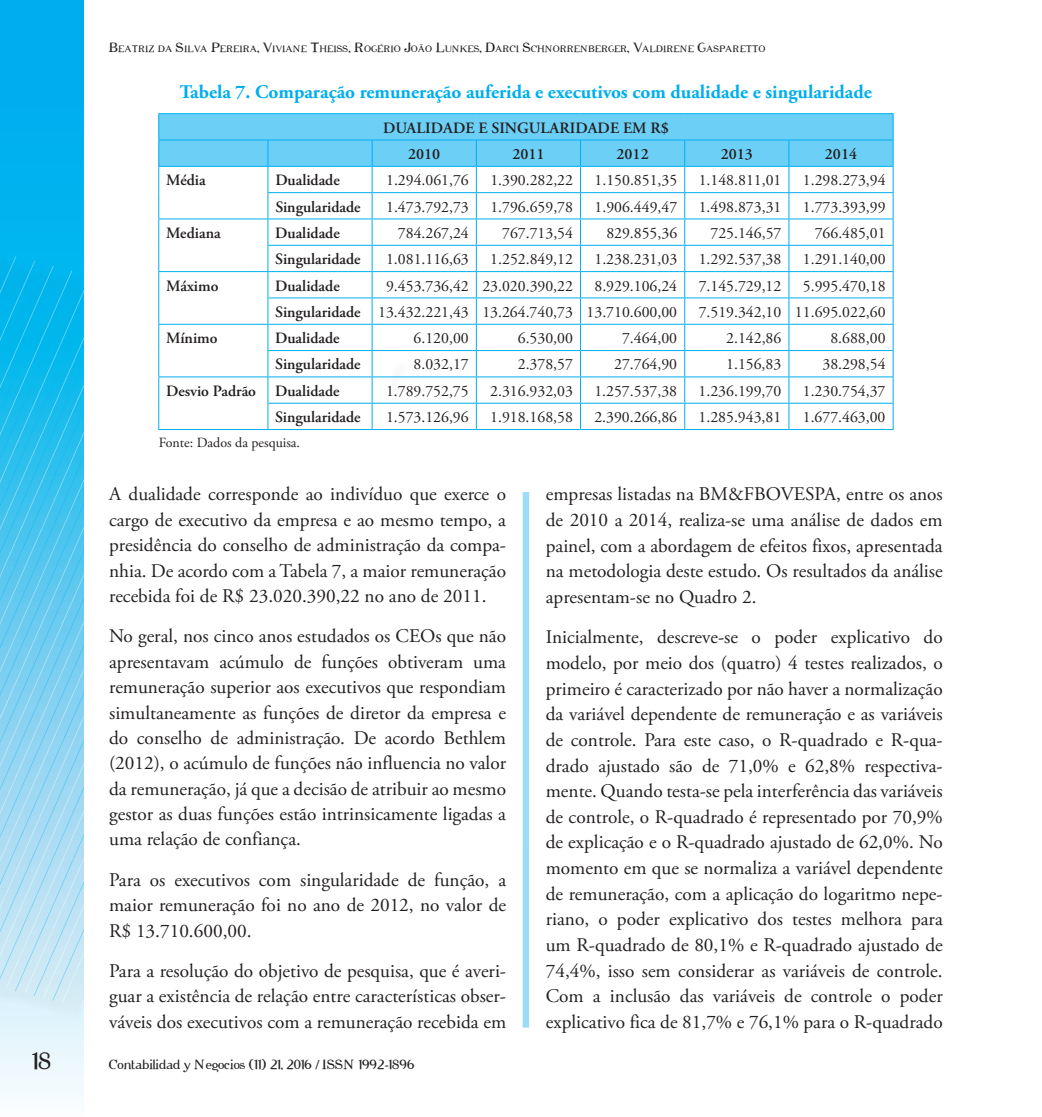
<style>
.page{position:relative;width:1042px;height:1117px;background:#fff}
.page>*{position:absolute;margin:0;border:0;box-sizing:border-box;transform-origin:0 0}
.t1{font:21.88px "Cipher";color:#231f20}
.t2{font:19.25px/25.6px "Adobe Garamond Pro";color:#231f20;text-align:justify}
.t3{font:700 19.25px "Adobe Garamond Pro";color:#00aeef}
.t4{font:15.75px "Adobe Garamond Pro";color:#231f20}
.t5{font:600 15.75px/26.2px "Adobe Garamond Pro";color:#231f20}
.t6{font:14px "Adobe Garamond Pro";color:#231f20}
.t7{font:12.25px "Cipher";color:#231f20}
.t8{font:8.58px "Cipher";color:#231f20}
.s1{font-size:12.25px}
.s2{font-weight:600}
</style>
<div class="page">
<svg style="left:0;top:0;width:84px;height:1096px;background:#39c2f1"></svg>
<svg style="left:0;top:254px;width:63px;height:19px"></svg>
<svg style="left:0;top:326px;width:84px;height:660px;background:#6ccdf0"></svg>
<svg style="left:15px;top:331px;width:69px;height:659px;background:#6fcef0"></svg>
<svg style="left:34px;top:335px;width:50px;height:660px;background:#71cef0"></svg>
<svg style="left:52px;top:340px;width:32px;height:660px;background:#74cff0"></svg>
<div style="left:523px;top:84px;width:6px;height:943px;background:#9cdcf8"></div>
<div style="left:506px;top:84px;width:40px;height:407px;background:#fff"></div>
<hr style="left:158px;top:113px;width:110px;height:1px;background:#00aeef">
<hr style="left:268px;top:113px;width:104px;height:1px;background:#00aeef">
<hr style="left:372px;top:113px;width:104px;height:1px;background:#00aeef">
<hr style="left:476px;top:113px;width:104px;height:1px;background:#00aeef">
<hr style="left:580px;top:113px;width:105px;height:1px;background:#00aeef">
<hr style="left:685px;top:113px;width:104px;height:1px;background:#00aeef">
<hr style="left:789px;top:113px;width:104px;height:1px;background:#00aeef">
<hr style="left:158px;top:429px;width:110px;height:1px;background:#00aeef">
<hr style="left:268px;top:429px;width:104px;height:1px;background:#00aeef">
<hr style="left:372px;top:429px;width:104px;height:1px;background:#00aeef">
<hr style="left:476px;top:429px;width:104px;height:1px;background:#00aeef">
<hr style="left:580px;top:429px;width:105px;height:1px;background:#00aeef">
<hr style="left:685px;top:429px;width:104px;height:1px;background:#00aeef">
<hr style="left:789px;top:429px;width:104px;height:1px;background:#00aeef">
<svg style="left:158px;top:114px;width:735px;height:315px"></svg>
<p class="t8" style="left:109px;top:43px;width:658px"><span class="s1">B</span>EATRIZ DA <span class="s1">S</span>ILVA <span class="s1">P</span>EREIRA<span class="s1">, V</span>IVIANE <span class="s1">T</span>HEISS<span class="s1">, R</span>OGÉRIO <span class="s1">J</span>OÃO <span class="s1">L</span>UNKES<span class="s1">, D</span>ARCI <span class="s1">S</span>CHNORRENBERGER<span class="s1">, V</span>ALDIRENE <span class="s1">G</span>ASPARETTO</p>
<p class="t3" style="left:180px;top:81px;width:693px">Tabela 7. Comparação remuneração auferida e executivos com dualidade e singularidade</p>
<p class="t5" style="left:408px;top:115px;width:262px;text-indent:-25px">DUALIDADE E SINGULARIDADE EM R$<br>2010</p>
<p class="t5" style="left:512px;top:141px;width:34px">2011</p>
<p class="t5" style="left:616px;top:141px;width:34px">2012</p>
<p class="t5" style="left:721px;top:141px;width:34px">2013</p>
<p class="t5" style="left:825px;top:141px;width:34px">2014</p>
<p class="t5" style="left:166px;top:167px;width:41px">Média</p>
<p class="t5" style="left:275px;top:167px;width:66px">Dualidade</p>
<p class="t4" style="left:386px;top:171px;width:84px">1.294.061,76</p>
<p class="t4" style="left:490px;top:171px;width:84px">1.390.282,22</p>
<p class="t4" style="left:594px;top:171px;width:84px">1.150.851,35</p>
<p class="t4" style="left:699px;top:171px;width:84px">1.148.811,01</p>
<p class="t4" style="left:803px;top:171px;width:84px">1.298.273,94</p>
<p class="t5" style="left:275px;top:193px;width:87px">Singularidade</p>
<p class="t4" style="left:386px;top:197px;width:84px">1.473.792,73</p>
<p class="t4" style="left:490px;top:197px;width:84px">1.796.659,78</p>
<p class="t4" style="left:594px;top:197px;width:84px">1.906.449,47</p>
<p class="t4" style="left:699px;top:197px;width:84px">1.498.873,31</p>
<p class="t4" style="left:803px;top:197px;width:84px">1.773.393,99</p>
<p class="t5" style="left:166px;top:220px;width:56px">Mediana</p>
<p class="t5" style="left:275px;top:220px;width:66px">Dualidade</p>
<p class="t4" style="left:398px;top:223px;width:72px">784.267,24</p>
<p class="t4" style="left:502px;top:223px;width:72px">767.713,54</p>
<p class="t4" style="left:606px;top:223px;width:72px">829.855,36</p>
<p class="t4" style="left:710px;top:223px;width:72px">725.146,57</p>
<p class="t4" style="left:815px;top:223px;width:72px">766.485,01</p>
<p class="t5" style="left:275px;top:246px;width:87px">Singularidade</p>
<p class="t4" style="left:386px;top:250px;width:84px">1.081.116,63</p>
<p class="t4" style="left:490px;top:250px;width:84px">1.252.849,12</p>
<p class="t4" style="left:594px;top:250px;width:84px">1.238.231,03</p>
<p class="t4" style="left:699px;top:250px;width:84px">1.292.537,38</p>
<p class="t4" style="left:803px;top:250px;width:84px">1.291.140,00</p>
<p class="t5" style="left:166px;top:272px;width:54px">Máximo</p>
<p class="t5" style="left:275px;top:272px;width:66px">Dualidade</p>
<p class="t4" style="left:386px;top:276px;width:188px">9.453.736,42 23.020.390,22</p>
<p class="t4" style="left:594px;top:276px;width:84px">8.929.106,24</p>
<p class="t4" style="left:699px;top:276px;width:84px">7.145.729,12</p>
<p class="t4" style="left:803px;top:276px;width:84px">5.995.470,18</p>
<p class="t4" style="left:275px;top:302px;width:403px"><span class="s2">Singularidade</span> 13.432.221,43 13.264.740,73 13.710.600,00</p>
<p class="t4" style="left:698px;top:302px;width:188px">7.519.342,10 11.695.022,60</p>
<p class="t5" style="left:166px;top:325px;width:53px">Mínimo</p>
<p class="t5" style="left:275px;top:325px;width:66px">Dualidade</p>
<p class="t4" style="left:414px;top:328px;width:57px">6.120,00</p>
<p class="t4" style="left:518px;top:328px;width:57px">6.530,00</p>
<p class="t4" style="left:622px;top:328px;width:57px">7.464,00</p>
<p class="t4" style="left:726px;top:328px;width:57px">2.142,86</p>
<p class="t4" style="left:830px;top:328px;width:57px">8.688,00</p>
<p class="t5" style="left:275px;top:351px;width:87px">Singularidade</p>
<p class="t4" style="left:414px;top:355px;width:57px">8.032,17</p>
<p class="t4" style="left:518px;top:355px;width:57px">2.378,57</p>
<p class="t4" style="left:614px;top:355px;width:64px">27.764,90</p>
<p class="t4" style="left:726px;top:355px;width:57px">1.156,83</p>
<p class="t4" style="left:822px;top:355px;width:64px">38.298,54</p>
<p class="t5" style="left:166px;top:378px;width:175px">Desvio Padrão Dualidade</p>
<p class="t4" style="left:386px;top:381px;width:84px">1.789.752,75</p>
<p class="t4" style="left:490px;top:381px;width:84px">2.316.932,03</p>
<p class="t4" style="left:594px;top:381px;width:84px">1.257.537,38</p>
<p class="t4" style="left:698px;top:381px;width:84px">1.236.199,70</p>
<p class="t4" style="left:803px;top:381px;width:84px">1.230.754,37</p>
<p class="t5" style="left:275px;top:404px;width:87px">Singularidade</p>
<p class="t4" style="left:386px;top:407px;width:84px">1.573.126,96</p>
<p class="t4" style="left:490px;top:407px;width:84px">1.918.168,58</p>
<p class="t4" style="left:594px;top:407px;width:84px">2.390.266,86</p>
<p class="t4" style="left:698px;top:407px;width:84px">1.285.943,81</p>
<p class="t4" style="left:803px;top:407px;width:84px">1.677.463,00</p>
<p class="t6" style="left:159px;top:434px;width:143px">Fonte: Dados da pesquisa.</p>
<p class="t2" style="left:109px;top:482px;width:398px">A dualidade corresponde ao indivíduo que exerce o cargo de executivo da empresa e ao mesmo tempo, a presidência do conselho de administração da compa&shy;nhia. De acordo com a Tabela 7, a maior remuneração recebida foi de R$ 23.020.390,22 no ano de 2011.</p>
<p class="t2" style="left:109px;top:624px;width:398px">No geral, nos cinco anos estudados os CEOs que não apresentavam acúmulo de funções obtiveram uma remuneração superior aos executivos que respondiam simultaneamente as funções de diretor da empresa e do conselho de administração. De acordo Bethlem (2012), o acúmulo de funções não influencia no valor da remuneração, já que a decisão de atribuir ao mesmo gestor as duas funções estão intrinsicamente ligadas a uma relação de confiança.</p>
<p class="t2" style="left:109px;top:867px;width:399px">Para os executivos com singularidade de função, a maior remuneração foi no ano de 2012, no valor de R$ 13.710.600,00.</p>
<p class="t2" style="left:109px;top:958px;width:398px">Para a resolução do objetivo de pesquisa, que é averi&shy;guar a existência de relação entre características obser&shy;váveis dos executivos com a remuneração recebida em</p>
<p class="t2" style="left:546px;top:482px;width:398px">empresas listadas na BM&amp;FBOVESPA, entre os anos de 2010 a 2014, realiza-se uma análise de dados em painel, com a abordagem de efeitos fixos, apresentada na metodologia deste estudo. Os resultados da análise apresentam-se no Quadro 2.</p>
<p class="t2" style="left:546px;top:625px;width:399px">Inicialmente, descreve-se o poder explicativo do modelo, por meio dos (quatro) 4 testes realizados, o primeiro é caracterizado por não haver a normalização da variável dependente de remuneração e as variáveis de controle. Para este caso, o R-quadrado e R-qua&shy;drado ajustado são de 71,0% e 62,8% respectiva&shy;mente. Quando testa-se pela interferência das variáveis de controle, o R-quadrado é representado por 70,9% de explicação e o R-quadrado ajustado de 62,0%. No momento em que se normaliza a variável dependente de remuneração, com a aplicação do logaritmo nepe&shy;riano, o poder explicativo dos testes melhora para um R-quadrado de 80,1% e R-quadrado ajustado de 74,4%, isso sem considerar as variáveis de controle.<br>Com a inclusão das variáveis de controle o poder explicativo fica de 81,7% e 76,1% para o R-quadrado</p>
<p class="t1" style="left:32px;top:1047px;width:21px">18</p>
<p class="t7" style="left:109px;top:1057px;width:307px">Contabilidad y Negocios (11) 21, 2016 / ISSN 1992-1896</p>
</div>
